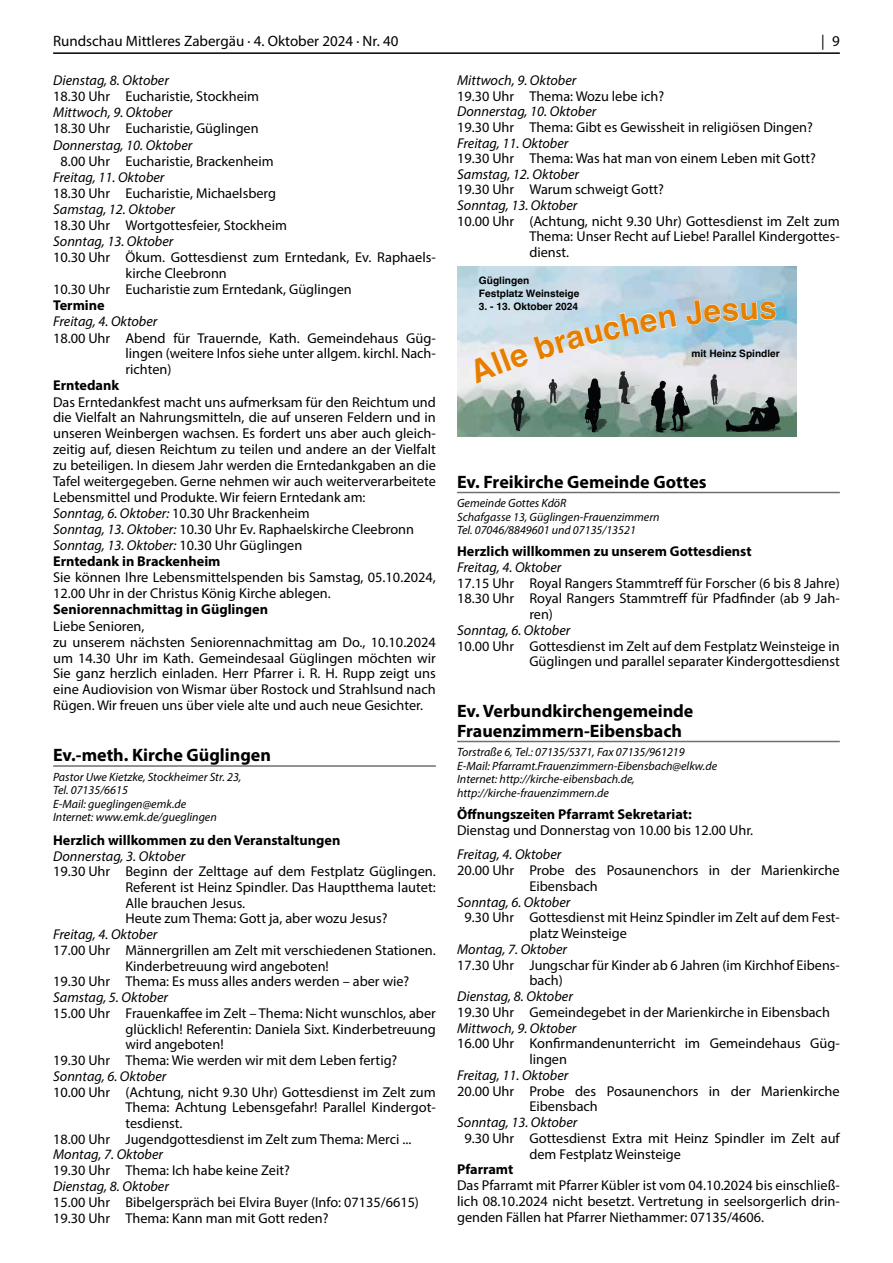
<style>
.page{position:relative;width:893px;height:1263px;background:#fff}
.page>*{position:absolute;margin:0;border:0;box-sizing:border-box;transform-origin:0 0}
.t1{font:700 18px/19.6px "Myriad Pro";color:#000}
.t2{font:15px "Myriad Pro";color:#000}
.t3{font:14.25px/16px "Myriad Pro";color:#000}
.t4{font:italic 14.25px "Myriad Pro";color:#000}
.t5{font:700 14.25px "Myriad Pro";color:#000}
.t6{font:italic 12px/13.5px "Myriad Pro";color:#000}
.t7{font:700 10.2px/13.2px "Helvetica";color:#000}
.s1{font-style:italic}
.s2{font-weight:700}
</style>
<div class="page">
<hr style="left:53px;top:52px;width:787px;height:2px;background:#000">
<hr style="left:53px;top:765px;width:383px;height:2px;background:#6f6f6e">
<img style="left:457px;top:267px;width:340px;height:90px">
<img style="left:457px;top:357px;width:340px;height:80px">
<hr style="left:457px;top:492px;width:383px;height:1px;background:#6f6f6e">
<hr style="left:457px;top:741px;width:383px;height:1px;background:#6f6f6e">
<svg style="left:468px;top:300px;width:315px;height:132px;background:#b1c1c4"></svg>
<p class="t2" style="left:53px;top:32px;width:347px">Rundschau Mittleres Zabergäu · 4. Oktober 2024 · Nr. 40</p>
<p class="t2" style="left:821px;top:32px;width:20px">| 9</p>
<p class="t4" style="left:53px;top:72px;width:117px">Dienstag, 8. Oktober</p>
<p class="t3" style="left:53px;top:88px;width:207px">18.30 Uhr Eucharistie, Stockheim</p>
<p class="t4" style="left:53px;top:104px;width:121px">Mittwoch, 9. Oktober</p>
<p class="t3" style="left:53px;top:120px;width:207px">18.30 Uhr Eucharistie, Güglingen</p>
<p class="t4" style="left:53px;top:136px;width:141px">Donnerstag, 10. Oktober</p>
<p class="t3" style="left:60px;top:153px;width:215px">8.00 Uhr Eucharistie, Brackenheim</p>
<p class="t4" style="left:53px;top:168px;width:113px">Freitag, 11. Oktober</p>
<p class="t3" style="left:53px;top:185px;width:224px">18.30 Uhr Eucharistie, Michaelsberg</p>
<p class="t4" style="left:53px;top:200px;width:123px">Samstag, 12. Oktober</p>
<p class="t3" style="left:53px;top:217px;width:235px">18.30 Uhr Wortgottesfeier, Stockheim</p>
<p class="t4" style="left:53px;top:233px;width:122px">Sonntag, 13. Oktober</p>
<p class="t3" style="left:53px;top:249px;width:383px">10.30 Uhr Ökum. Gottesdienst zum Erntedank, Ev. Raphaels-</p>
<p class="t3" style="left:125px;top:265px;width:103px">kirche Cleebronn</p>
<p class="t3" style="left:53px;top:281px;width:300px">10.30 Uhr Eucharistie zum Erntedank, Güglingen</p>
<p class="t5" style="left:53px;top:296px;width:53px">Termine</p>
<p class="t4" style="left:53px;top:313px;width:106px">Freitag, 4. Oktober</p>
<p class="t3" style="left:125px;top:330px;width:312px;text-align:justify;text-indent:-72px">18.00 Uhr Abend für Trauernde, Kath. Gemeindehaus Güg&shy;lingen (weitere Infos siehe unter allgem. kirchl. Nach&shy;richten)</p>
<p class="t5" style="left:53px;top:376px;width:68px">Erntedank</p>
<p class="t3" style="left:53px;top:393px;width:384px">Das Erntedankfest macht uns aufmerksam für den Reichtum und die Vielfalt an Nahrungsmitteln, die auf unseren Feldern und in unseren Weinbergen wachsen. Es fordert uns aber auch gleich&shy;zeitig auf, diesen Reichtum zu teilen und andere an der Vielfalt zu beteiligen. In diesem Jahr werden die Erntedankgaben an die Tafel weitergegeben. Gerne nehmen wir auch weiterverarbeitete Lebensmittel und Produkte. Wir feiern Erntedank am:<br><span class="s1">Sonntag, 6. Oktober:</span> 10.30 Uhr Brackenheim<br><span class="s1">Sonntag, 13. Oktober:</span> 10.30 Uhr Ev. Raphaelskirche Cleebronn <span class="s1">Sonntag, 13. Oktober:</span> 10.30 Uhr Güglingen<br><span class="s2">Erntedank in Brackenheim</span></p>
<p class="t3" style="left:53px;top:569px;width:384px">Sie können Ihre Lebensmittelspenden bis Samstag, 05.10.2024,<br>12.00 Uhr in der Christus König Kirche ablegen.</p>
<p class="t5" style="left:53px;top:600px;width:216px">Seniorennachmittag in Güglingen</p>
<p class="t3" style="left:53px;top:618px;width:384px">Liebe Senioren,<br>zu unserem nächsten Seniorennachmittag am Do., 10.10.2024 um 14.30 Uhr im Kath. Gemeindesaal Güglingen möchten wir Sie ganz herzlich einladen. Herr Pfarrer i. R. H. Rupp zeigt uns eine Audiovision von Wismar über Rostock und Strahlsund nach Rügen. Wir freuen uns über viele alte und auch neue Gesichter.</p>
<p class="t1" style="left:53px;top:744px;width:219px">Ev.-meth. Kirche Güglingen</p>
<p class="t6" style="left:53px;top:769px;width:190px">Pastor Uwe Kietzke, Stockheimer Str. 23,<br>Tel. 07135/6615<br>E-Mail: gueglingen@emk.de<br>Internet: www.emk.de/gueglingen</p>
<p class="t5" style="left:53px;top:831px;width:289px">Herzlich willkommen zu den Veranstaltungen</p>
<p class="t4" style="left:53px;top:847px;width:134px">Donnerstag, 3. Oktober</p>
<p class="t3" style="left:125px;top:863px;width:312px;line-height:15.6px;text-indent:-72px">19.30 Uhr Beginn der Zelttage auf dem Festplatz Güglingen.<br>Referent ist Heinz Spindler. Das Hauptthema lautet:<br>Alle brauchen Jesus.<br>Heute zum Thema: Gott ja, aber wozu Jesus?</p>
<p class="t4" style="left:53px;top:925px;width:106px">Freitag, 4. Oktober</p>
<p class="t3" style="left:53px;top:942px;width:384px">17.00 Uhr Männergrillen am Zelt mit verschiedenen Stationen.</p>
<p class="t3" style="left:125px;top:957px;width:205px">Kinderbetreuung wird angeboten!</p>
<p class="t3" style="left:53px;top:973px;width:358px">19.30 Uhr Thema: Es muss alles anders werden – aber wie?</p>
<p class="t4" style="left:53px;top:988px;width:116px">Samstag, 5. Oktober</p>
<p class="t3" style="left:53px;top:1005px;width:384px">15.00 Uhr Frauenkaffee im Zelt – Thema: Nicht wunschlos, aber</p>
<p class="t3" style="left:125px;top:1020px;width:312px">glücklich! Referentin: Daniela Sixt. Kinderbetreuung</p>
<p class="t3" style="left:125px;top:1036px;width:100px">wird angeboten!</p>
<p class="t3" style="left:53px;top:1052px;width:346px">19.30 Uhr Thema: Wie werden wir mit dem Leben fertig?</p>
<p class="t4" style="left:53px;top:1067px;width:115px">Sonntag, 6. Oktober</p>
<p class="t3" style="left:53px;top:1083px;width:384px">10.00 Uhr (Achtung, nicht 9.30 Uhr) Gottesdienst im Zelt zum</p>
<p class="t3" style="left:125px;top:1099px;width:312px">Thema: Achtung Lebensgefahr! Parallel Kindergot-</p>
<p class="t3" style="left:125px;top:1115px;width:59px">tesdienst.</p>
<p class="t3" style="left:53px;top:1130px;width:360px">18.00 Uhr Jugendgottesdienst im Zelt zum Thema: Merci ...</p>
<p class="t4" style="left:53px;top:1146px;width:112px">Montag, 7. Oktober</p>
<p class="t3" style="left:53px;top:1162px;width:238px">19.30 Uhr Thema: Ich habe keine Zeit?</p>
<p class="t4" style="left:53px;top:1177px;width:117px">Dienstag, 8. Oktober</p>
<p class="t3" style="left:53px;top:1194px;width:367px">15.00 Uhr Bibelgerspräch bei Elvira Buyer (Info: 07135/6615)<br>19.30 Uhr Thema: Kann man mit Gott reden?</p>
<p class="t4" style="left:457px;top:72px;width:121px">Mittwoch, 9. Oktober</p>
<p class="t3" style="left:457px;top:88px;width:208px">19.30 Uhr Thema: Wozu lebe ich?</p>
<p class="t4" style="left:457px;top:103px;width:141px">Donnerstag, 10. Oktober</p>
<p class="t3" style="left:457px;top:119px;width:357px">19.30 Uhr Thema: Gibt es Gewissheit in religiösen Dingen?</p>
<p class="t4" style="left:457px;top:134px;width:113px">Freitag, 11. Oktober</p>
<p class="t3" style="left:457px;top:150px;width:360px">19.30 Uhr Thema: Was hat man von einem Leben mit Gott?</p>
<p class="t4" style="left:457px;top:165px;width:123px">Samstag, 12. Oktober</p>
<p class="t3" style="left:457px;top:181px;width:208px">19.30 Uhr Warum schweigt Gott?</p>
<p class="t4" style="left:457px;top:196px;width:122px">Sonntag, 13. Oktober</p>
<p class="t3" style="left:529px;top:213px;width:312px;line-height:15.6px;text-align:justify;text-indent:-72px">10.00 Uhr (Achtung, nicht 9.30 Uhr) Gottesdienst im Zelt zum Thema: Unser Recht auf Liebe! Parallel Kindergottes&shy;dienst.</p>
<p class="t7" style="left:479px;top:274px;width:102px">Güglingen<br>Festplatz Weinsteige</p>
<p class="t7" style="left:479px;top:300px;width:101px">3. - 13. Oktober 2024</p>
<p class="t7" style="left:691px;top:347px;width:90px">mit Heinz Spindler</p>
<p class="t1" style="left:457px;top:471px;width:251px">Ev. Freikirche Gemeinde Gottes</p>
<p class="t6" style="left:457px;top:496px;width:204px">Gemeinde Gottes KdöR<br>Schafgasse 13, Güglingen-Frauenzimmern<br>Tel. 07046/8849601 und 07135/13521</p>
<p class="t5" style="left:457px;top:542px;width:296px">Herzlich willkommen zu unserem Gottesdienst</p>
<p class="t4" style="left:457px;top:558px;width:106px">Freitag, 4. Oktober</p>
<p class="t3" style="left:457px;top:574px;width:384px">17.15 Uhr Royal Rangers Stammtreff für Forscher (6 bis 8 Jahre)</p>
<p class="t3" style="left:457px;top:590px;width:384px">18.30 Uhr Royal Rangers Stammtreff für Pfadfinder (ab 9 Jah-</p>
<p class="t3" style="left:529px;top:606px;width:25px">ren)</p>
<p class="t4" style="left:457px;top:621px;width:115px">Sonntag, 6. Oktober</p>
<p class="t3" style="left:457px;top:638px;width:384px;text-align:right">10.00 Uhr Gottesdienst im Zelt auf dem Festplatz Weinsteige in<br>Güglingen und parallel separater Kindergottesdienst</p>
<p class="t1" style="left:457px;top:700px;width:238px">Ev. Verbundkirchengemeinde<br>Frauenzimmern-Eibensbach</p>
<p class="t6" style="left:457px;top:745px;width:262px">Torstraße 6, Tel.: 07135/5371, Fax 07135/961219<br>E-Mail: Pfarramt.Frauenzimmern-Eibensbach@elkw.de Internet: http://kirche-eibensbach.de, http://kirche-frauenzimmern.de</p>
<p class="t5" style="left:457px;top:805px;width:236px">Öffnungszeiten Pfarramt Sekretariat:</p>
<p class="t3" style="left:457px;top:822px;width:298px">Dienstag und Donnerstag von 10.00 bis 12.00 Uhr.</p>
<p class="t4" style="left:457px;top:846px;width:106px">Freitag, 4. Oktober</p>
<p class="t3" style="left:529px;top:862px;width:312px;text-indent:-72px">20.00 Uhr Probe des Posaunenchors in der Marienkirche<br>Eibensbach</p>
<p class="t4" style="left:457px;top:893px;width:115px">Sonntag, 6. Oktober</p>
<p class="t3" style="left:529px;top:909px;width:312px;text-indent:-65px">9.30 Uhr Gottesdienst mit Heinz Spindler im Zelt auf dem Fest&shy;platz Weinsteige</p>
<p class="t4" style="left:457px;top:940px;width:112px">Montag, 7. Oktober</p>
<p class="t3" style="left:529px;top:957px;width:312px;text-indent:-72px">17.30 Uhr Jungschar für Kinder ab 6 Jahren (im Kirchhof Eibens&shy;bach)</p>
<p class="t4" style="left:457px;top:987px;width:117px">Dienstag, 8. Oktober</p>
<p class="t3" style="left:457px;top:1004px;width:374px">19.30 Uhr Gemeindegebet in der Marienkirche in Eibensbach</p>
<p class="t4" style="left:457px;top:1019px;width:121px">Mittwoch, 9. Oktober</p>
<p class="t3" style="left:529px;top:1035px;width:311px;text-indent:-72px">16.00 Uhr Konfirmandenunterricht im Gemeindehaus Güg&shy;lingen</p>
<p class="t4" style="left:457px;top:1066px;width:113px">Freitag, 11. Oktober</p>
<p class="t3" style="left:529px;top:1083px;width:312px;text-indent:-72px">20.00 Uhr Probe des Posaunenchors in der Marienkirche<br>Eibensbach</p>
<p class="t4" style="left:457px;top:1113px;width:122px">Sonntag, 13. Oktober</p>
<p class="t3" style="left:529px;top:1130px;width:312px;text-indent:-65px">9.30 Uhr Gottesdienst Extra mit Heinz Spindler im Zelt auf dem Festplatz Weinsteige</p>
<p class="t5" style="left:457px;top:1160px;width:58px">Pfarramt</p>
<p class="t3" style="left:457px;top:1177px;width:384px;text-align:justify">Das Pfarramt mit Pfarrer Kübler ist vom 04.10.2024 bis einschließ&shy;lich 08.10.2024 nicht besetzt. Vertretung in seelsorgerlich drin&shy;genden Fällen hat Pfarrer Niethammer: 07135/4606.</p>
</div>
